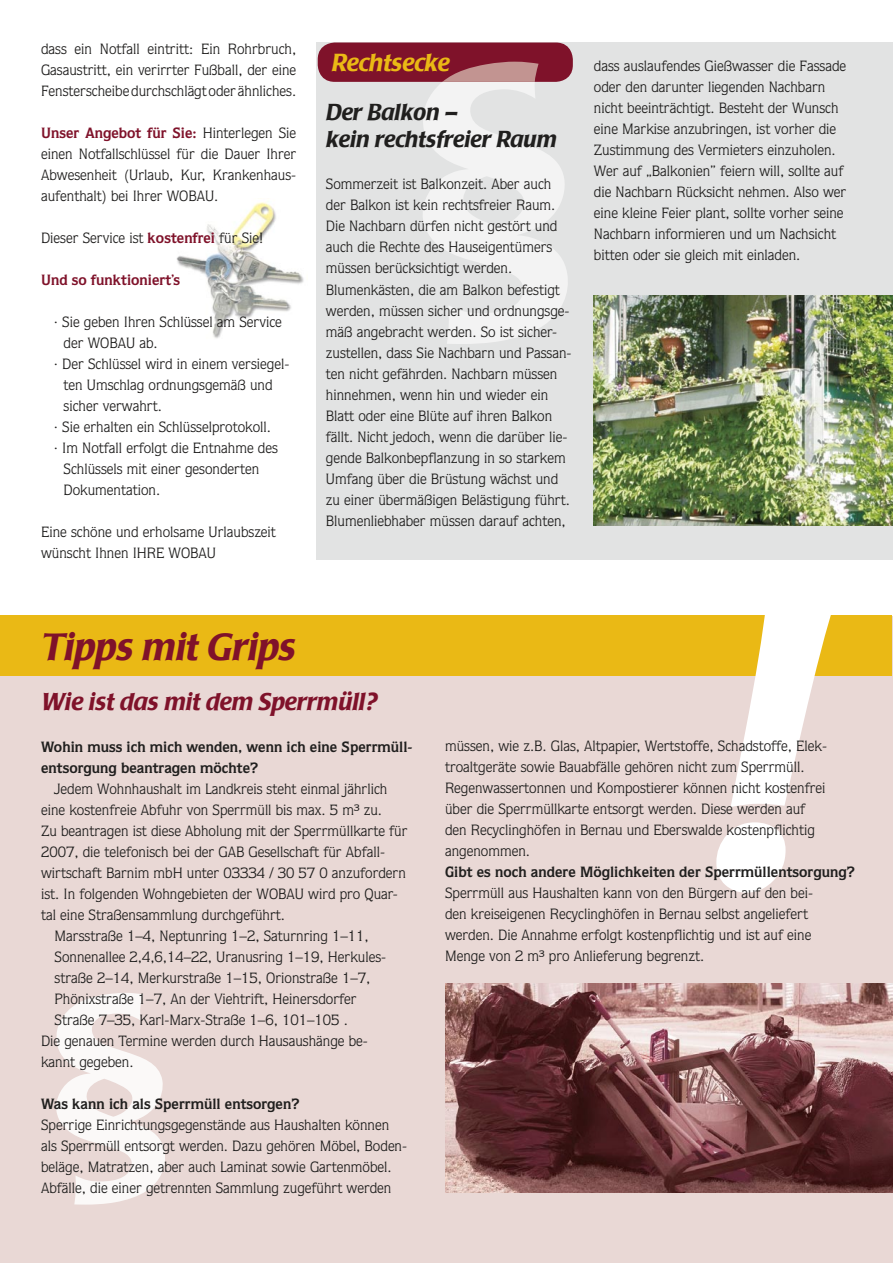
<style>
.page{position:relative;width:893px;height:1263px;background:#fff}
.page>*{position:absolute;margin:0;border:0;box-sizing:border-box;transform-origin:0 0}
.t1{font:italic 500 37.5px "Poppl Laudatio";color:#7f122a}
.t2{font:italic 500 24px "Poppl Laudatio";color:#7f122a}
.t3{font:italic 500 24px "Poppl Laudatio";color:#eab915}
.t4{font:italic 500 22.5px/27px "Poppl Laudatio";color:#201f1e}
.t5{font:15px/21px "Quorum";color:#201f1e}
.t6{font:700 15px/21px "Quorum";color:#201f1e}
.t7{font:700 15px "Quorum";color:#7f122a}
.s1{font-weight:700;color:#7f122a}
</style>
<div class="page">
<div style="left:0;top:617px;width:893px;height:646px;background:#e9d8d5"></div>
<div style="left:0;top:615px;width:892px;height:61px;background:#eab915"></div>
<div style="left:317px;top:43px;width:576px;height:517px;background:#e2e3e3"></div>
<svg style="left:56px;top:993px;width:109px;height:211px"></svg>
<div style="left:318px;top:43px;width:255px;height:39px;background:#7f122a;border-radius:17px"></div>
<svg style="left:420px;top:62px;width:151px;height:282px"></svg>
<img style="left:594px;top:295px;width:299px;height:231px">
<svg style="left:716px;top:615px;width:115px;height:278px"></svg>
<img style="left:445px;top:983px;width:448px;height:210px">
<img style="left:176px;top:202px;width:128px;height:137px">
<p class="t5" style="left:41px;top:38px;width:257px;text-align:justify">dass ein Notfall eintritt: Ein Rohrbruch, Gasaustritt, ein verirrter Fußball, der eine Fensterscheibe durchschlägt oder ähnliches.</p>
<p class="t5" style="left:41px;top:122px;width:257px;text-align:justify"><span class="s1">Unser Angebot für Sie:</span> Hinterlegen Sie einen Notfallschlüssel für die Dauer Ihrer Abwesenheit (Urlaub, Kur, Krankenhaus&shy;aufenthalt) bei Ihrer WOBAU.</p>
<p class="t5" style="left:41px;top:227px;width:224px">Dieser Service ist <span class="s1">kostenfrei</span> für Sie!</p>
<p class="t7" style="left:41px;top:271px;width:140px">Und so funktioniert’s</p>
<p class="t5" style="left:54px;top:311px;width:230px">· Sie geben Ihren Schlüssel am Service</p>
<p class="t5" style="left:64px;top:332px;width:96px">der WOBAU ab.</p>
<p class="t5" style="left:54px;top:353px;width:237px">· Der Schlüssel wird in einem versiegel-</p>
<p class="t5" style="left:64px;top:374px;width:210px">ten Umschlag ordnungsgemäß und</p>
<p class="t5" style="left:64px;top:395px;width:100px">sicher verwahrt.</p>
<p class="t5" style="left:54px;top:416px;width:219px">· Sie erhalten ein Schlüsselprotokoll.</p>
<p class="t5" style="left:54px;top:437px;width:226px">· Im Notfall erfolgt die Entnahme des</p>
<p class="t5" style="left:64px;top:458px;width:197px">Schlüssels mit einer gesonderten</p>
<p class="t5" style="left:64px;top:479px;width:98px">Dokumentation.</p>
<p class="t5" style="left:41px;top:521px;width:236px">Eine schöne und erholsame Urlaubszeit wünscht Ihnen IHRE WOBAU</p>
<h1 class="t1" style="left:41px;top:626px;width:256px">Tipps mit Grips</h1>
<h2 class="t3" style="left:332px;top:50px;width:119px">Rechtsecke</h2>
<h3 class="t4" style="left:326px;top:100px;width:232px">Der Balkon –<br>kein rechtsfreier Raum</h3>
<p class="t5" style="left:326px;top:174px;width:247px">Sommerzeit ist Balkonzeit. Aber auch der Balkon ist kein rechtsfreier Raum.<br>Die Nachbarn dürfen nicht gestört und auch die Rechte des Hauseigentümers müssen berücksichtigt werden.<br>Blumenkästen, die am Balkon befestigt werden, müssen sicher und ordnungsge&shy;mäß angebracht werden. So ist sicher&shy;zustellen, dass Sie Nachbarn und Passan&shy;ten nicht gefährden. Nachbarn müssen hinnehmen, wenn hin und wieder ein Blatt oder eine Blüte auf ihren Balkon fällt. Nicht jedoch, wenn die darüber lie&shy;gende Balkonbepflanzung in so starkem Umfang über die Brüstung wächst und zu einer übermäßigen Belästigung führt.<br>Blumenliebhaber müssen darauf achten,</p>
<p class="t5" style="left:594px;top:55px;width:254px">dass auslaufendes Gießwasser die Fassade oder den darunter liegenden Nachbarn nicht beeinträchtigt. Besteht der Wunsch eine Markise anzubringen, ist vorher die Zustimmung des Vermieters einzuholen.<br>Wer auf „Balkonien” feiern will, sollte auf die Nachbarn Rücksicht nehmen. Also wer eine kleine Feier plant, sollte vorher seine Nachbarn informieren und um Nachsicht bitten oder sie gleich mit einladen.</p>
<h2 class="t2" style="left:41px;top:688px;width:338px">Wie ist das mit dem Sperrmüll?</h2>
<p class="t6" style="left:41px;top:736px;width:373px">Wohin muss ich mich wenden, wenn ich eine Sperrmüll&shy;entsorgung beantragen möchte?</p>
<p class="t5" style="left:54px;top:778px;width:335px">Jedem Wohnhaushalt im Landkreis steht einmal jährlich</p>
<p class="t5" style="left:41px;top:799px;width:342px">eine kostenfreie Abfuhr von Sperrmüll bis max. 5 m³ zu.</p>
<p class="t5" style="left:41px;top:820px;width:368px">Zu beantragen ist diese Abholung mit der Sperrmüllkarte für</p>
<p class="t5" style="left:41px;top:841px;width:345px">2007, die telefonisch bei der GAB Gesellschaft für Abfall-</p>
<p class="t5" style="left:41px;top:862px;width:366px">wirtschaft Barnim mbH unter 03334 / 30 57 0 anzufordern</p>
<p class="t5" style="left:41px;top:883px;width:358px">ist. In folgenden Wohngebieten der WOBAU wird pro Quar-</p>
<p class="t5" style="left:41px;top:904px;width:245px">tal eine Straßensammlung durchgeführt.</p>
<p class="t5" style="left:55px;top:925px;width:316px">Marsstraße 1–4, Neptunring 1–2, Saturnring 1–11,</p>
<p class="t5" style="left:55px;top:946px;width:333px">Sonnenallee 2,4,6,14–22, Uranusring 1–19, Herkules-</p>
<p class="t5" style="left:55px;top:967px;width:317px">straße 2–14, Merkurstraße 1–15, Orionstraße 1–7,</p>
<p class="t5" style="left:55px;top:988px;width:304px">Phönixstraße 1–7, An der Viehtrift, Heinersdorfer</p>
<p class="t5" style="left:55px;top:1009px;width:295px">Straße 7–35, Karl-Marx-Straße 1–6, 101–105 .</p>
<p class="t5" style="left:41px;top:1030px;width:328px">Die genauen Termine werden durch Hausaushänge be-</p>
<p class="t5" style="left:41px;top:1051px;width:94px">kannt gegeben.</p>
<p class="t6" style="left:41px;top:1093px;width:260px">Was kann ich als Sperrmüll entsorgen?</p>
<p class="t5" style="left:41px;top:1114px;width:368px">Sperrige Einrichtungsgegenstände aus Haushalten können als Sperrmüll entsorgt werden. Dazu gehören Möbel, Boden&shy;beläge, Matratzen, aber auch Laminat sowie Gartenmöbel.<br>Abfälle, die einer getrennten Sammlung zugeführt werden</p>
<p class="t5" style="left:445px;top:735px;width:383px">müssen, wie z.B. Glas, Altpapier, Wertstoffe, Schadstoffe, Elek&shy;troaltgeräte sowie Bauabfälle gehören nicht zum Sperrmüll.<br>Regenwassertonnen und Kompostierer können nicht kostenfrei über die Sperrmüllkarte entsorgt werden. Diese werden auf den Recyclinghöfen in Bernau und Eberswalde kostenpflichtig angenommen.</p>
<p class="t6" style="left:445px;top:861px;width:411px">Gibt es noch andere Möglichkeiten der Sperrmüllentsorgung?</p>
<p class="t5" style="left:445px;top:882px;width:369px">Sperrmüll aus Haushalten kann von den Bürgern auf den bei&shy;den kreiseigenen Recyclinghöfen in Bernau selbst angeliefert werden. Die Annahme erfolgt kostenpflichtig und ist auf eine Menge von 2 m³ pro Anlieferung begrenzt.</p>
</div>
